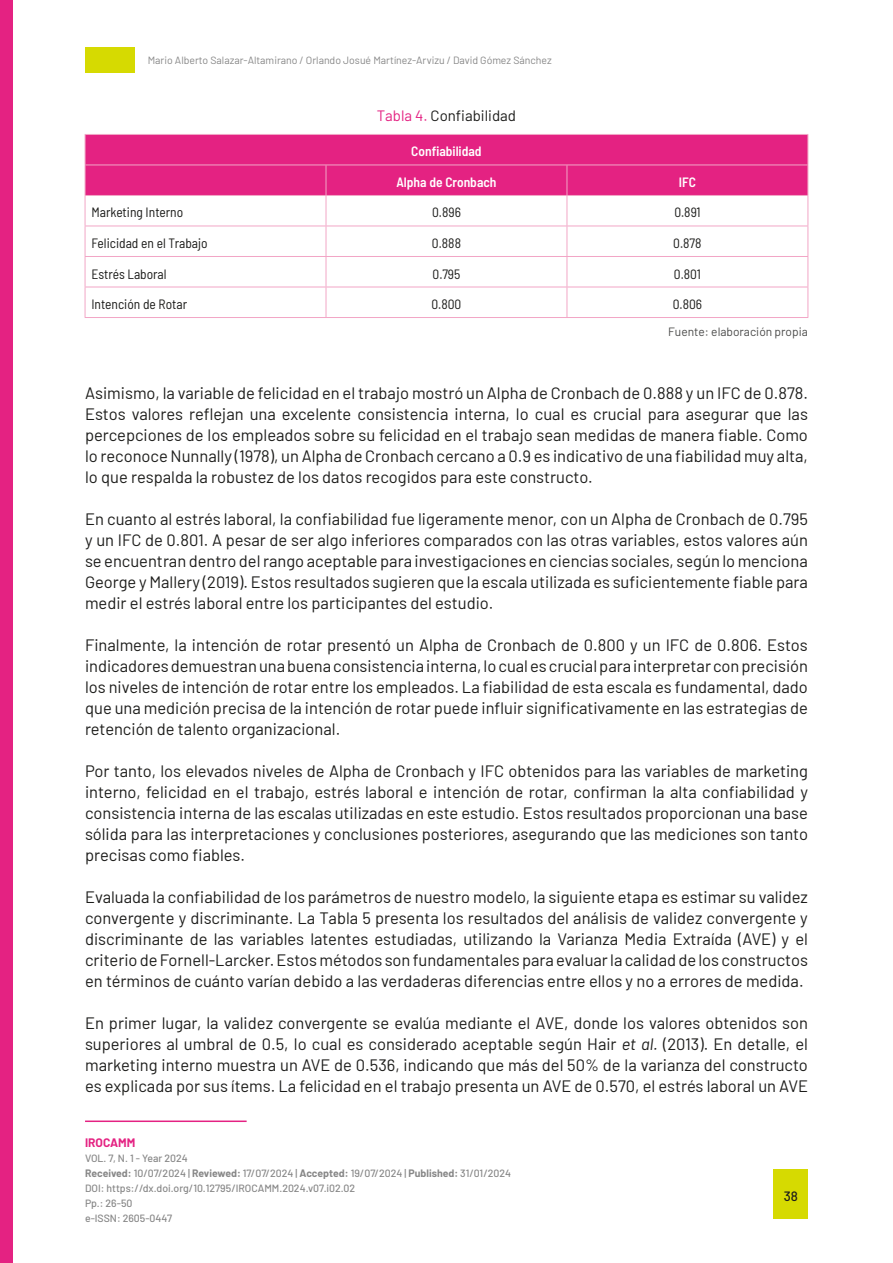
<style>
.page{position:relative;width:893px;height:1263px;background:#fff}
.page>*{position:absolute;margin:0;border:0;box-sizing:border-box;transform-origin:0 0}
.t1{font:16.5px/21px "Barlow";color:#1d1d1b;text-align:justify}
.t2{font:15px "Barlow";color:#1d1d1b}
.t3{font:semi-condensed 13.5px "Barlow";color:#1d1d1b}
.t4{font:600 semi-condensed 13.5px "Barlow";color:#fff}
.t5{font:500 13.5px "Barlow";color:#1d1d1b}
.t6{font:12px "Barlow";color:#4b4b4a}
.t7{font:700 12px "Barlow";color:#e42282}
.t8{font:500 10.5px/15px "Barlow";color:#878787}
.t9{font:10.5px "Barlow";color:#878787}
.s1{color:#e42282}
.s2{font-style:italic}
.s3{font-weight:700}
</style>
<div class="page">
<div style="left:85px;top:47px;width:50px;height:26px;background:#d6da01"></div>
<hr style="left:85px;top:1120px;width:162px;height:2px;background:#e42282">
<div style="left:0;top:0;width:13px;height:1263px;background:#e42282"></div>
<div style="left:774px;top:1169px;width:34px;height:50px;background:#d6da01"></div>
<div style="left:86px;top:135px;width:721px;height:60px;background:#e42282"></div>
<hr style="left:326px;top:165px;width:1px;height:30px;background:#f2a6c6">
<hr style="left:567px;top:165px;width:1px;height:30px;background:#f2a6c6">
<hr style="left:85px;top:196px;width:1px;height:30px;background:#f2a6c6">
<hr style="left:326px;top:196px;width:1px;height:30px;background:#f2a6c6">
<hr style="left:567px;top:196px;width:1px;height:30px;background:#f2a6c6">
<hr style="left:807px;top:196px;width:1px;height:30px;background:#f2a6c6">
<hr style="left:85px;top:226px;width:241px;height:1px;background:#f2a6c6">
<hr style="left:85px;top:226px;width:1px;height:30px;background:#f2a6c6">
<hr style="left:326px;top:226px;width:241px;height:1px;background:#f2a6c6">
<hr style="left:326px;top:226px;width:1px;height:30px;background:#f2a6c6">
<hr style="left:567px;top:226px;width:241px;height:1px;background:#f2a6c6">
<hr style="left:567px;top:226px;width:1px;height:30px;background:#f2a6c6">
<hr style="left:807px;top:226px;width:1px;height:30px;background:#f2a6c6">
<hr style="left:85px;top:256px;width:241px;height:1px;background:#f2a6c6">
<hr style="left:85px;top:257px;width:1px;height:30px;background:#f2a6c6">
<hr style="left:326px;top:256px;width:241px;height:1px;background:#f2a6c6">
<hr style="left:326px;top:257px;width:1px;height:30px;background:#f2a6c6">
<hr style="left:567px;top:256px;width:241px;height:1px;background:#f2a6c6">
<hr style="left:567px;top:257px;width:1px;height:30px;background:#f2a6c6">
<hr style="left:807px;top:257px;width:1px;height:30px;background:#f2a6c6">
<hr style="left:85px;top:287px;width:241px;height:1px;background:#f2a6c6">
<hr style="left:85px;top:287px;width:1px;height:30px;background:#f2a6c6">
<hr style="left:326px;top:287px;width:241px;height:1px;background:#f2a6c6">
<hr style="left:326px;top:287px;width:1px;height:30px;background:#f2a6c6">
<hr style="left:567px;top:287px;width:241px;height:1px;background:#f2a6c6">
<hr style="left:567px;top:287px;width:1px;height:30px;background:#f2a6c6">
<hr style="left:807px;top:287px;width:1px;height:30px;background:#f2a6c6">
<hr style="left:85px;top:317px;width:241px;height:1px;background:#f2a6c6">
<hr style="left:326px;top:317px;width:241px;height:1px;background:#f2a6c6">
<hr style="left:567px;top:317px;width:241px;height:1px;background:#f2a6c6">
<hr style="left:85px;top:165px;width:241px;height:1px;background:#f2a6c6">
<hr style="left:326px;top:165px;width:241px;height:1px;background:#f2a6c6">
<hr style="left:567px;top:165px;width:241px;height:1px;background:#f2a6c6">
<hr style="left:85px;top:134px;width:241px;height:1px;background:#f2a6c6">
<hr style="left:85px;top:135px;width:1px;height:30px;background:#f2a6c6">
<hr style="left:326px;top:134px;width:241px;height:1px;background:#f2a6c6">
<hr style="left:567px;top:134px;width:241px;height:1px;background:#f2a6c6">
<hr style="left:807px;top:135px;width:1px;height:30px;background:#f2a6c6">
<hr style="left:85px;top:165px;width:1px;height:30px;background:#f2a6c6">
<hr style="left:807px;top:165px;width:1px;height:30px;background:#f2a6c6">
<hr style="left:85px;top:195px;width:241px;height:1px;background:#f2a6c6">
<hr style="left:326px;top:195px;width:241px;height:1px;background:#f2a6c6">
<hr style="left:567px;top:195px;width:241px;height:1px;background:#f2a6c6">
<p class="t9" style="left:148px;top:53px;width:405px">Mario Alberto Salazar-Altamirano / Orlando Josué Martínez-Arvizu / David Gómez Sánchez</p>
<p class="t2" style="left:377px;top:105px;width:141px"><span class="s1">Tabla 4.</span> Confiabilidad</p>
<p class="t4" style="left:411px;top:142px;width:72px">Confiabilidad</p>
<p class="t4" style="left:396px;top:172px;width:102px">Alpha de Cronbach</p>
<p class="t4" style="left:679px;top:172px;width:19px">IFC</p>
<p class="t3" style="left:91px;top:203px;width:93px">Marketing Interno</p>
<p class="t3" style="left:432px;top:203px;width:30px">0.896</p>
<p class="t3" style="left:674px;top:203px;width:28px">0.891</p>
<p class="t3" style="left:91px;top:233px;width:118px">Felicidad en el Trabajo</p>
<p class="t3" style="left:432px;top:233px;width:31px">0.888</p>
<p class="t3" style="left:673px;top:233px;width:30px">0.878</p>
<p class="t3" style="left:91px;top:264px;width:77px">Estrés Laboral</p>
<p class="t3" style="left:433px;top:264px;width:29px">0.795</p>
<p class="t3" style="left:674px;top:264px;width:29px">0.801</p>
<p class="t3" style="left:91px;top:294px;width:97px">Intención de Rotar</p>
<p class="t3" style="left:431px;top:294px;width:31px">0.800</p>
<p class="t3" style="left:673px;top:294px;width:31px">0.806</p>
<p class="t6" style="left:668px;top:323px;width:141px">Fuente: elaboración propia</p>
<p class="t1" style="left:85px;top:381px;width:724px">Asimismo, la variable de felicidad en el trabajo mostró un Alpha de Cronbach de 0.888 y un IFC de 0.878.<br>Estos valores reflejan una excelente consistencia interna, lo cual es crucial para asegurar que las percepciones de los empleados sobre su felicidad en el trabajo sean medidas de manera fiable. Como lo reconoce Nunnally (1978), un Alpha de Cronbach cercano a 0.9 es indicativo de una fiabilidad muy alta, lo que respalda la robustez de los datos recogidos para este constructo.</p>
<p class="t1" style="left:85px;top:507px;width:724px">En cuanto al estrés laboral, la confiabilidad fue ligeramente menor, con un Alpha de Cronbach de 0.795 y un IFC de 0.801. A pesar de ser algo inferiores comparados con las otras variables, estos valores aún se encuentran dentro del rango aceptable para investigaciones en ciencias sociales, según lo menciona George y Mallery (2019). Estos resultados sugieren que la escala utilizada es suficientemente fiable para medir el estrés laboral entre los participantes del estudio.</p>
<p class="t1" style="left:85px;top:633px;width:724px">Finalmente, la intención de rotar presentó un Alpha de Cronbach de 0.800 y un IFC de 0.806. Estos indicadores demuestran una buena consistencia interna, lo cual es crucial para interpretar con precisión los niveles de intención de rotar entre los empleados. La fiabilidad de esta escala es fundamental, dado que una medición precisa de la intención de rotar puede influir significativamente en las estrategias de retención de talento organizacional.</p>
<p class="t1" style="left:85px;top:759px;width:724px">Por tanto, los elevados niveles de Alpha de Cronbach y IFC obtenidos para las variables de marketing interno, felicidad en el trabajo, estrés laboral e intención de rotar, confirman la alta confiabilidad y consistencia interna de las escalas utilizadas en este estudio. Estos resultados proporcionan una base sólida para las interpretaciones y conclusiones posteriores, asegurando que las mediciones son tanto precisas como fiables.</p>
<p class="t1" style="left:85px;top:885px;width:724px">Evaluada la confiabilidad de los parámetros de nuestro modelo, la siguiente etapa es estimar su validez convergente y discriminante. La Tabla 5 presenta los resultados del análisis de validez convergente y discriminante de las variables latentes estudiadas, utilizando la Varianza Media Extraída (AVE) y el criterio de Fornell-Larcker. Estos métodos son fundamentales para evaluar la calidad de los constructos en términos de cuánto varían debido a las verdaderas diferencias entre ellos y no a errores de medida.</p>
<p class="t1" style="left:85px;top:1011px;width:724px">En primer lugar, la validez convergente se evalúa mediante el AVE, donde los valores obtenidos son superiores al umbral de 0.5, lo cual es considerado aceptable según Hair <span class="s2">et al.</span> (2013). En detalle, el marketing interno muestra un AVE de 0.536, indicando que más del 50% de la varianza del constructo es explicada por sus ítems. La felicidad en el trabajo presenta un AVE de 0.570, el estrés laboral un AVE</p>
<p class="t7" style="left:85px;top:1134px;width:52px">IROCAMM</p>
<p class="t8" style="left:85px;top:1150px;width:428px">VOL. 7, N. 1 - Year 2024<br><span class="s3">Received:</span> 10/07/2024 | <span class="s3">Reviewed:</span> 17/07/2024 | <span class="s3">Accepted:</span> 19/07/2024 | <span class="s3">Published:</span> 31/01/2024<br>DOI: https://dx.doi.org/10.12795/IROCAMM.2024.v07.i02.02<br>Pp.: 26-50<br>e-ISSN: 2605-0447</p>
<p class="t5" style="left:784px;top:1186px;width:16px">38</p>
</div>
